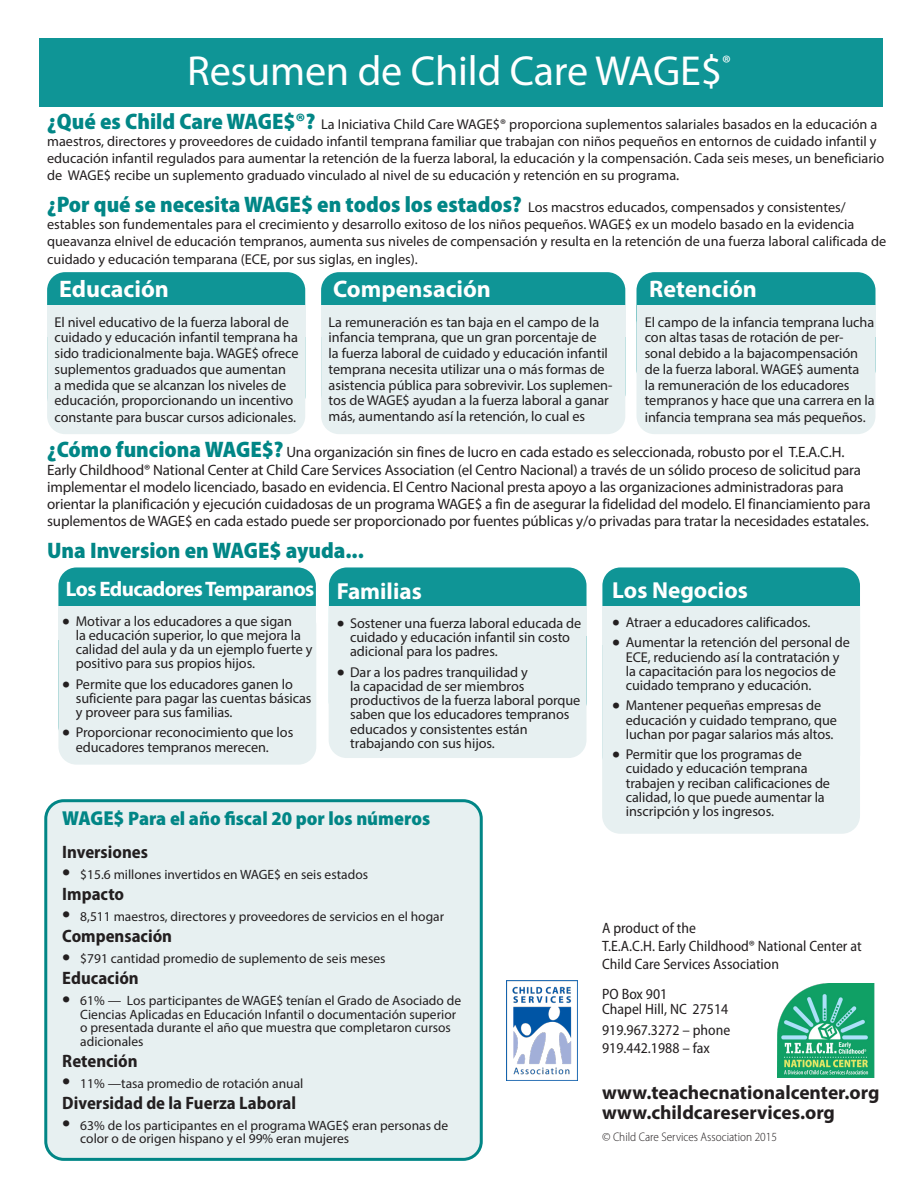
<style>
.page{position:relative;width:918px;height:1188px;background:#fff}
.page>*{position:absolute;margin:0;border:0;box-sizing:border-box;transform-origin:0 0}
.Subhead_16p_orange{font:42.15px "Myriad Pro";letter-spacing:-.005em;color:#fff}
.Body{font:700 24px "Myriad Pro";color:#fff}
.Body-2{font:700 23.25px "Myriad Pro";color:#fff}
.Body-3{font:900 semi-condensed 22.5px "Myriad Pro";color:#018686}
.Body-4{font:700 21px "Myriad Pro";letter-spacing:-.03em;color:#fff}
.footnote_text{font:700 19.5px "Myriad Pro";color:#231f20}
.Bullets{font:900 semi-condensed 19.5px "Myriad Pro";color:#018686}
.Bullets-2{font:700 semi-condensed 18px "Myriad Pro";color:#231f20}
.Body-5{font:15px/17.2px "Myriad Pro";letter-spacing:-.01em;color:#231f20}
.Body-6{font:semi-condensed 15px/18px "Myriad Pro";color:#231f20}
.boxes_body{font:14.25px/14.2px "Myriad Pro";letter-spacing:-.005em;color:#231f20}
.Body-7{font:14.25px/17.2px "Myriad Pro";color:#231f20}
.boxes_body_smaller{font:14.25px/15.9px "Myriad Pro";letter-spacing:-.005em;color:#231f20}
.Bullets-3{font:13.5px/13.5px "Myriad Pro";color:#231f20}
.footnote_text-2{font:300 semi-condensed 12.45px "Myriad Pro";color:#231f20}
.s1{font-weight:900;font-stretch:semi-condensed;font-size:22.5px;color:#018686}
.s2{font-size:15px}
.s3{font-stretch:semi-condensed;font-size:28.5px}
.s4{font-size:28.5px}
.s5{font-size:20.25px}
.s6{font-size:29.25px}
</style>
<div class="page">
<div style="left:40px;top:38px;width:843px;height:68px;background:#0f9596"></div>
<div style="left:58px;top:567px;width:258px;height:177px;background:#0f9596;border-radius:18px"></div>
<div style="left:58px;top:607px;width:258px;height:158px;background:#e7f0f1;border-radius:18px"></div>
<div style="left:58px;top:606px;width:258px;height:34px;background:#e7f0f1"></div>
<div style="left:329px;top:567px;width:258px;height:153px;background:#0f9596;border-radius:18px"></div>
<div style="left:329px;top:607px;width:258px;height:151px;background:#e7f0f1;border-radius:18px"></div>
<div style="left:329px;top:606px;width:258px;height:29px;background:#e7f0f1"></div>
<div style="left:602px;top:567px;width:258px;height:207px;background:#0f9596;border-radius:18px"></div>
<div style="left:602px;top:607px;width:258px;height:227px;background:#e7f0f1;border-radius:18px"></div>
<div style="left:602px;top:606px;width:258px;height:39px;background:#e7f0f1"></div>
<div style="left:47px;top:272px;width:258px;height:142px;background:#0f9596;border-radius:18px"></div>
<div style="left:47px;top:306px;width:258px;height:128px;background:#e7f0f1;border-radius:18px"></div>
<div style="left:47px;top:305px;width:258px;height:32px;background:#e7f0f1"></div>
<div style="left:321px;top:272px;width:304px;height:139px;background:#0f9596;border-radius:18px"></div>
<div style="left:321px;top:306px;width:304px;height:128px;background:#e7f0f1;border-radius:18px"></div>
<div style="left:321px;top:305px;width:304px;height:32px;background:#e7f0f1"></div>
<div style="left:637px;top:272px;width:238px;height:115px;background:#0f9596;border-radius:18px"></div>
<div style="left:637px;top:306px;width:238px;height:128px;background:#e7f0f1;border-radius:18px"></div>
<div style="left:637px;top:305px;width:238px;height:32px;background:#e7f0f1"></div>
<div style="left:46px;top:801px;width:435px;height:358px;background:#e7f0f1;border-radius:18px"></div>
<div style="left:44px;top:799px;width:439px;height:362px;border:3px solid #018686;border-radius:18px"></div>
<img style="left:507px;top:981px;width:71px;height:100px">
<img style="left:777px;top:984px;width:98px;height:94px">
<p class="Subhead_16p_orange" style="left:187px;top:45px;width:545px">Resumen de Child Care WAGE$<sup>®</sup></p>
<p class="Body-7" style="left:47px;top:115px;width:839px"><span class="s1">¿Qué es Child Care WAGE$®?</span> La Iniciativa Child Care WAGE$® proporciona suplementos salariales basados en la educación a maestros, directores y proveedores de cuidado infantil temprana familiar que trabajan con niños pequeños en entornos de cuidado infantil y educación infantil regulados para aumentar la retención de la fuerza laboral, la educación y la compensación. Cada seis meses, un beneficiario de WAGE$ recibe un suplemento graduado vinculado al nivel de su educación y retención en su programa<span class="s2">.</span></p>
<p class="Body-7" style="left:47px;top:198px;width:841px"><span class="s1">¿Por qué se necesita WAGE$ en todos los estados?</span> Los macstros educados, compensados y consistentes/ estables son fundementales para el crecimiento y desarrollo exitoso de los niños pequeños. WAGE$ ex un modelo basado en la evidencia queavanza elnivel de educación tempranos, aumenta sus niveles de compensación y resulta en la retención de una fuerza laboral calificada de cuidado y educación temparana (ECE, por sus siglas, en ingles).</p>
<p class="Body" style="left:59px;top:274px;width:111px">Educación</p>
<p class="boxes_body_smaller" style="left:55px;top:314px;width:246px">El nivel educativo de la fuerza laboral de cuidado y educación infantil temprana ha sido tradicionalmente baja. WAGE$ ofrece suplementos graduados que aumentan<br>a medida que se alcanzan los niveles de educación, proporcionando un incentivo constante para buscar cursos adicionales.</p>
<p class="Body" style="left:333px;top:274px;width:159px">Compensación</p>
<p class="boxes_body_smaller" style="left:329px;top:314px;width:285px">La remuneración es tan baja en el campo de la infancia temprana, que un gran porcentaje de<br>la fuerza laboral de cuidado y educación infantil temprana necesita utilizar una o más formas de asistencia pública para sobrevivir. Los suplemen&shy;tos de WAGE$ ayudan a la fuerza laboral a ganar más, aumentando así la retención, lo cual es</p>
<p class="Body" style="left:649px;top:274px;width:109px">Retención</p>
<p class="boxes_body_smaller" style="left:645px;top:314px;width:232px">El campo de la infancia temprana lucha con altas tasas de rotación de per&shy;sonal debido a la bajacompensación de la fuerza laboral. WAGE$ aumenta<br>la remuneración de los educadores tempranos y hace que una carrera en la infancia temprana sea más pequeños.</p>
<p class="Body-5" style="left:47px;top:443px;width:825px"><span class="s1">¿Cómo funciona WAGE$?</span> Una organización sin fines de lucro en cada estado es seleccionada, robusto por el T.E.A.C.H.<br>Early Childhood® National Center at Child Care Services Association (el Centro Nacional) a través de un sólido proceso de solicitud para implementar el modelo licenciado, basado en evidencia. El Centro Nacional presta apoyo a las organizaciones administradoras para orientar la planificación y ejecución cuidadosas de un programa WAGE$ a fin de asegurar la fidelidad del modelo. El financiamiento para suplementos de WAGE$ en cada estado puede ser proporcionado por fuentes públicas y/o privadas para tratar la necesidades estatales.</p>
<p class="Body-3" style="left:47px;top:538px;width:318px">Una Inversion en WAGE$ ayuda...</p>
<p class="Body-4" style="left:66px;top:576px;width:250px">Los Educadores Temparanos</p>
<p class="boxes_body" style="left:76px;top:613px;width:238px;text-indent:-14px"><span class="s3">•</span> Motivar a los educadores a que sigan<br>la educación superior, lo que mejora la calidad del aula y da un ejemplo fuerte y positivo para sus propios hijos.</p>
<p class="boxes_body" style="left:76px;top:676px;width:237px;text-indent:-14px"><span class="s4">•</span> Permite que los educadores ganen lo suficiente para pagar las cuentas básicas y proveer para sus familias.</p>
<p class="boxes_body" style="left:76px;top:725px;width:219px;text-indent:-14px"><span class="s4">•</span> Proporcionar reconocimiento que los educadores tempranos merecen.</p>
<p class="Body-2" style="left:337px;top:576px;width:87px">Familias</p>
<p class="boxes_body" style="left:350px;top:616px;width:233px;text-indent:-14px"><span class="s3">•</span> Sostener una fuerza laboral educada de cuidado y educación infantil sin costo adicional para los padres.</p>
<p class="boxes_body" style="left:350px;top:664px;width:232px;text-indent:-14px"><span class="s4">•</span> Dar a los padres tranquilidad y<br>la capacidad de ser miembros productivos de la fuerza laboral porque saben que los educadores tempranos educados y consistentes están trabajando con sus hijos.</p>
<p class="Bullets" style="left:62px;top:807px;width:369px"><span class="s5">WAGE$</span> Para el año fiscal 20 por los números</p>
<p class="Bullets-2" style="left:62px;top:842px;width:87px">Inversiones</p>
<p class="Bullets-3" style="left:62px;top:867px;width:307px"><span class="s6">•</span> $15.6 millones invertidos en WAGE$ en seis estados</p>
<p class="Bullets-2" style="left:62px;top:884px;width:63px">Impacto</p>
<p class="Bullets-3" style="left:62px;top:909px;width:383px"><span class="s6">•</span> 8,511 maestros, directores y proveedores de servicios en el hogar</p>
<p class="Bullets-2" style="left:62px;top:926px;width:111px">Compensación</p>
<p class="Bullets-3" style="left:62px;top:952px;width:325px"><span class="s6">•</span> $791 cantidad promedio de suplemento de seis meses</p>
<p class="Bullets-2" style="left:62px;top:968px;width:78px">Educación</p>
<p class="Bullets-3" style="left:80px;top:994px;width:382px;text-indent:-18px"><span class="s6">•</span> 61% — Los participantes de WAGE$ tenían el Grado de Asociado de Ciencias Aplicadas en Educación Infantil o documentación superior o presentada durante el año que muestra que completaron cursos adicionales</p>
<p class="Bullets-2" style="left:62px;top:1051px;width:77px">Retención</p>
<p class="Bullets-3" style="left:62px;top:1076px;width:243px"><span class="s6">•</span> 11% —tasa promedio de rotación anual</p>
<p class="Bullets-2" style="left:62px;top:1093px;width:235px">Diversidad de la Fuerza Laboral</p>
<p class="Bullets-3" style="left:80px;top:1118px;width:369px;text-indent:-18px"><span class="s6">•</span> 63% de los participantes en el programa WAGE$ eran personas de color o de origen hispano y el 99% eran mujeres</p>
<p class="Body-2" style="left:612px;top:575px;width:137px">Los Negocios</p>
<p class="boxes_body" style="left:612px;top:615px;width:200px"><span class="s3">•</span> Atraer a educadores calificados.</p>
<p class="boxes_body" style="left:626px;top:635px;width:226px;text-indent:-14px"><span class="s4">•</span> Aumentar la retención del personal de ECE, reduciendo así la contratación y la capacitación para los negocios de cuidado temprano y educación.</p>
<p class="boxes_body" style="left:626px;top:698px;width:213px;text-indent:-14px"><span class="s4">•</span> Mantener pequeñas empresas de educación y cuidado temprano, que luchan por pagar salarios más altos.</p>
<p class="boxes_body" style="left:626px;top:747px;width:206px;text-indent:-14px"><span class="s4">•</span> Permitir que los programas de cuidado y educación temprana trabajen y reciban calificaciones de calidad, lo que puede aumentar la inscripción y los ingresos.</p>
<p class="Body-6" style="left:602px;top:920px;width:95px">A product of the</p>
<p class="Body-6" style="left:602px;top:938px;width:261px">T.E.A.C.H. Early Childhood® National Center at<br>Child Care Services Association</p>
<p class="Body-6" style="left:602px;top:986px;width:67px">PO Box 901</p>
<p class="Body-6" style="left:602px;top:1001px;width:128px">Chapel Hill, NC 27514</p>
<p class="Body-6" style="left:602px;top:1022px;width:130px">919.967.3272 – phone</p>
<p class="Body-6" style="left:602px;top:1039px;width:109px">919.442.1988 – fax</p>
<p class="footnote_text" style="left:602px;top:1080px;width:279px">www.teachecnationalcenter.org</p>
<p class="footnote_text" style="left:602px;top:1099px;width:234px">www.childcareservices.org</p>
<p class="footnote_text-2" style="left:602px;top:1130px;width:176px">© Child Care Services Association 2015</p>
</div>
